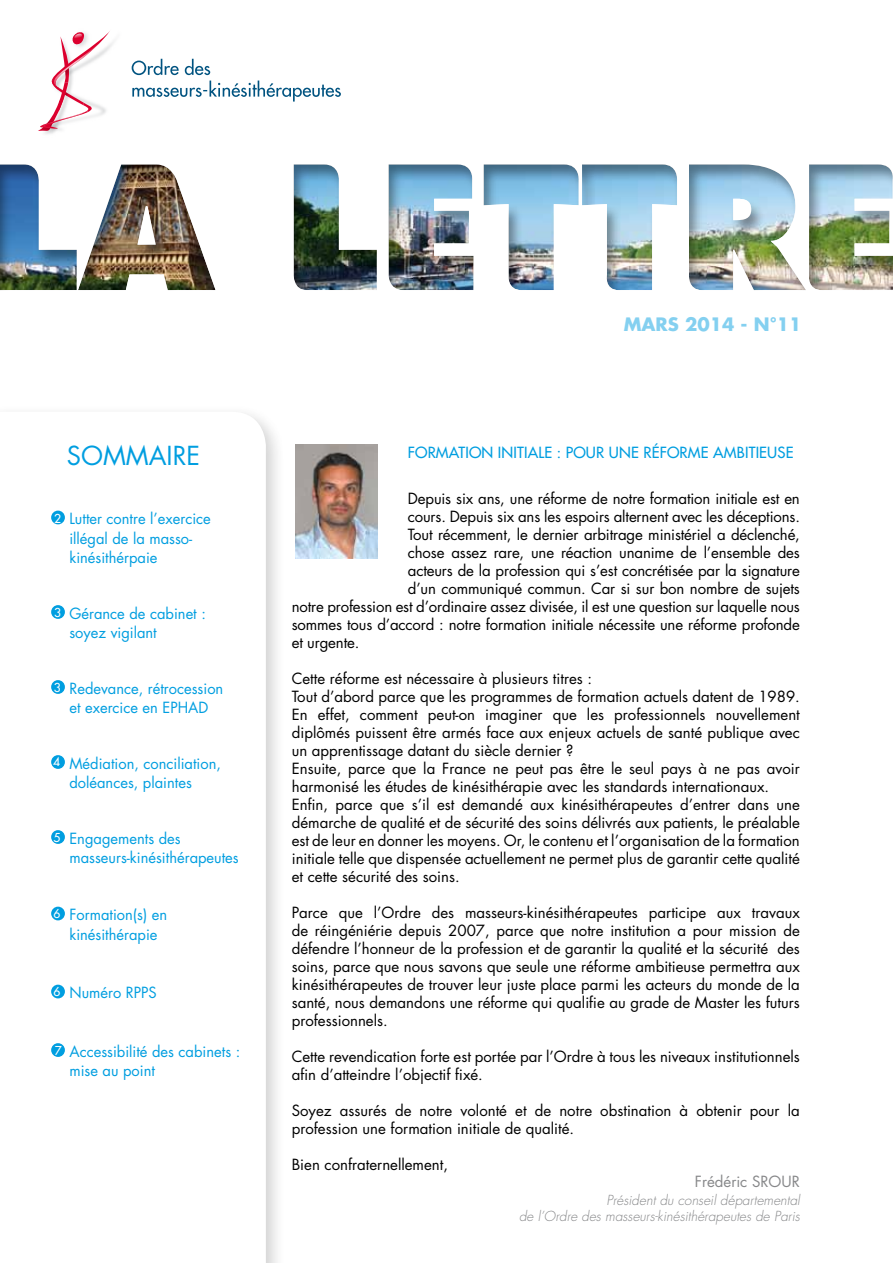
<style>
.page{position:relative;width:893px;height:1263px;background:#fff}
.page>*{position:absolute;margin:0;border:0;box-sizing:border-box;transform-origin:0 0}
.t1{font:25.5px "Futura";color:#009ee0}
.t2{font:700 18px "Futura";color:#84d0f0}
.t3{font:15px/18px "Futura";color:#000}
.t4{font:15px/19.5px "Futura";color:#009ee0}
.t5{font:15px "Futura";letter-spacing:.01em;color:#009ee0}
.t6{font:15px "Futura";color:#87888a}
.t7{font:italic 300 13.5px/16.2px "Futura";color:#87888a;text-align:right}
.t8{font:12px "Futura";color:#fff}
</style>
<div class="page">
<div style="left:0;top:403px;width:285px;height:860px;background:#000;opacity:.25"></div>
<svg style="left:0;top:412px;width:266px;height:851px"></svg>
<div style="left:0;top:162px;width:217px;height:129px;background:#000;opacity:.4"></div>
<svg style="left:38px;top:31px;width:73px;height:101px"></svg>
<svg style="left:132px;top:81px;width:209px;height:21px"></svg>
<svg style="left:132px;top:59px;width:78px;height:16px"></svg>
<div style="left:292px;top:162px;width:601px;height:129px;background:#000;opacity:.4"></div>
<img style="left:295px;top:445px;width:82px;height:114px">
<div style="left:51px;top:511px;width:14px;height:13px;background:#009ee0;border-radius:50%"></div>
<div style="left:51px;top:605px;width:14px;height:14px;background:#009ee0;border-radius:50%"></div>
<div style="left:51px;top:680px;width:14px;height:14px;background:#009ee0;border-radius:50%"></div>
<div style="left:51px;top:755px;width:14px;height:14px;background:#009ee0;border-radius:50%"></div>
<div style="left:51px;top:830px;width:14px;height:14px;background:#009ee0;border-radius:50%"></div>
<div style="left:51px;top:907px;width:14px;height:13px;background:#009ee0;border-radius:50%"></div>
<div style="left:51px;top:985px;width:14px;height:13px;background:#009ee0;border-radius:50%"></div>
<div style="left:51px;top:1043px;width:14px;height:14px;background:#009ee0;border-radius:50%"></div>
<h1 class="t1" style="left:67px;top:440px;width:131px">SOMMAIRE</h1>
<p class="t8" style="left:54px;top:511px;width:8px">2</p>
<p class="t8" style="left:54px;top:605px;width:8px">3</p>
<p class="t8" style="left:54px;top:680px;width:8px">3</p>
<p class="t4" style="left:69px;top:509px;width:143px">Lutter contre l’exercice illégal de la masso&shy;kinésithérpaie</p>
<p class="t4" style="left:69px;top:604px;width:138px">Gérance de cabinet : soyez vigilant</p>
<p class="t4" style="left:69px;top:679px;width:155px">Redevance, rétrocession et exercice en EPHAD</p>
<p class="t8" style="left:53px;top:754px;width:8px">4</p>
<p class="t8" style="left:54px;top:830px;width:8px">5</p>
<p class="t4" style="left:69px;top:754px;width:153px">Médiation, conciliation, doléances, plaintes</p>
<p class="t4" style="left:69px;top:829px;width:171px">E ngagements des masseurs-kinésithérapeutes</p>
<p class="t8" style="left:54px;top:906px;width:8px">6</p>
<p class="t4" style="left:69px;top:905px;width:99px">Formation(s) en kinésithérapie</p>
<p class="t8" style="left:54px;top:984px;width:8px">6</p>
<p class="t4" style="left:69px;top:983px;width:89px">N uméro RPPS</p>
<p class="t4" style="left:69px;top:1042px;width:172px">Accessibilité des cabinets : mise au point</p>
<p class="t8" style="left:55px;top:1043px;width:8px">7</p>
<p class="t2" style="left:624px;top:312px;width:179px">MARS 2014 - n°11</p>
<p class="t5" style="left:408px;top:443px;width:387px">FORMATION INITIALE : POUR UNE RÉFORME AMBITIEUSE</p>
<p class="t3" style="left:408px;top:490px;width:394px">Depuis six ans, une réforme de notre formation initiale est en</p>
<p class="t3" style="left:408px;top:508px;width:394px">cours. Depuis six ans les espoirs alternent avec les déceptions.</p>
<p class="t3" style="left:408px;top:526px;width:394px">Tout récemment, le dernier arbitrage ministériel a déclenché,</p>
<p class="t3" style="left:408px;top:544px;width:394px">chose assez rare, une réaction unanime de l’ensemble des</p>
<p class="t3" style="left:408px;top:562px;width:394px">acteurs de la profession qui s’est concrétisée par la signature</p>
<p class="t3" style="left:408px;top:580px;width:394px">d’un communiqué commun. Car si sur bon nombre de sujets</p>
<p class="t3" style="left:292px;top:598px;width:510px">notre profession est d’ordinaire assez divisée, il est une question sur laquelle nous</p>
<p class="t3" style="left:292px;top:616px;width:510px">sommes tous d’accord : notre formation initiale nécessite une réforme profonde</p>
<p class="t3" style="left:292px;top:634px;width:69px">et urgente.</p>
<p class="t3" style="left:292px;top:670px;width:510px">Cette réforme est nécessaire à plusieurs titres :<br>Tout d’abord parce que les programmes de formation actuels datent de 1989.<br>En effet, comment peut-on imaginer que les professionnels nouvellement diplômés puissent être armés face aux enjeux actuels de santé publique avec un apprentissage datant du siècle dernier ?<br>Ensuite, parce que la France ne peut pas être le seul pays à ne pas avoir harmonisé les études de kinésithérapie avec les standards internationaux.<br>Enfin, parce que s’il est demandé aux kinésithérapeutes d’entrer dans une démarche de qualité et de sécurité des soins délivrés aux patients, le préalable est de leur en donner les moyens. Or, le contenu et l’organisation de la formation initiale telle que dispensée actuellement ne permet plus de garantir cette qualité et cette sécurité des soins.</p>
<p class="t3" style="left:292px;top:904px;width:510px;text-align:justify">Parce que l’Ordre des masseurs-kinésithérapeutes participe aux travaux de réingéniérie depuis 2007, parce que notre institution a pour mission de défendre l’honneur de la profession et de garantir la qualité et la sécurité des soins, parce que nous savons que seule une réforme ambitieuse permettra aux kinésithérapeutes de trouver leur juste place parmi les acteurs du monde de la santé, nous demandons une réforme qui qualifie au grade de Master les futurs professionnels.</p>
<p class="t3" style="left:292px;top:1048px;width:510px">Cette revendication forte est portée par l’Ordre à tous les niveaux institutionnels afin d’atteindre l’objectif fixé.</p>
<p class="t3" style="left:292px;top:1102px;width:510px">Soyez assurés de notre volonté et de notre obstination à obtenir pour la profession une formation initiale de qualité.</p>
<p class="t3" style="left:292px;top:1156px;width:158px">Bien confraternellement,</p>
<p class="t6" style="left:695px;top:1171px;width:106px">Frédéric SROU R</p>
<p class="t7" style="left:519px;top:1192px;width:282px">Président du conseil départemental<br>de l’Ordre des masseurs-kinésithérapeutes de Paris</p>
</div>
